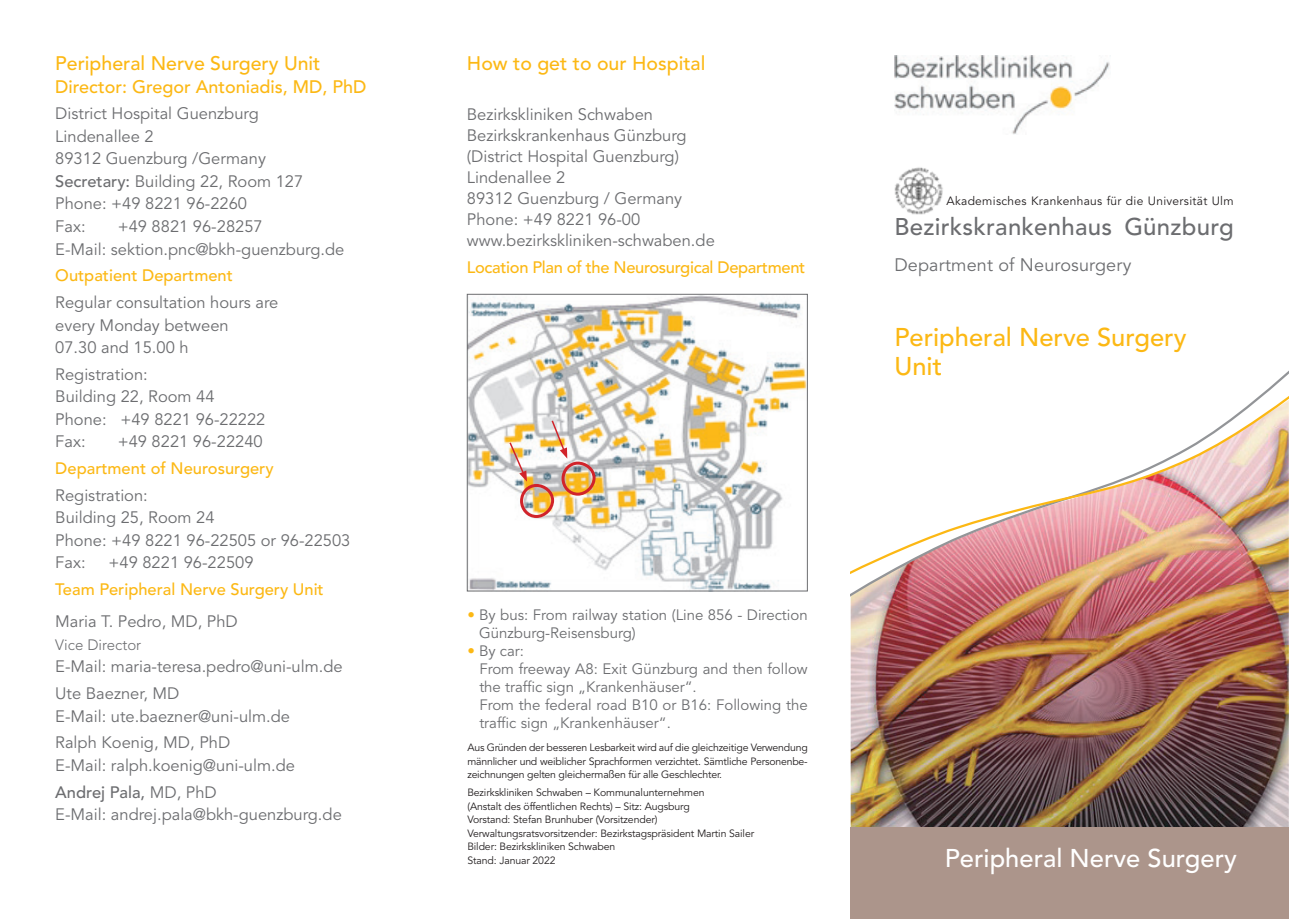
<style>
.page{position:relative;width:1289px;height:919px;background:#fff}
.page>*{position:absolute;margin:0;border:0;box-sizing:border-box;transform-origin:0 0}
.t1{font:500 25.5px/28.5px "Avenir LT Std";color:#fcb814}
.t2{font:500 25.5px "Avenir LT Std";color:#fff}
.t3{font:500 24px "Avenir LT Std";letter-spacing:.01em;color:#6c6d70}
.t4{font:500 19.5px "Avenir LT Std";color:#fcb814}
.t5{font:500 18px "Avenir LT Std";color:#fcb814}
.t6{font:18px "Avenir LT Std";letter-spacing:.01em;color:#6c6d70}
.t7{font:16.5px/22.5px "Avenir LT Std";color:#6c6d70}
.t8{font:500 16.5px "Avenir LT Std";color:#fcb814}
.t9{font:500 16.5px "Avenir LT Std";letter-spacing:-.02em;color:#fcb814}
.t10{font:15px/18px "Avenir LT Std";color:#6c6d70}
.t11{font:300 15px "Avenir LT Std";color:#6c6d70}
.t12{font:12px "Avenir LT Std";letter-spacing:.025em;color:#231f20}
.t13{font:10.5px/13.5px "Avenir LT Std";letter-spacing:-.01em;color:#231f20;text-align:justify}
.s1{font-weight:500}
.s2{color:#fcb814}
</style>
<div class="page">
<img style="left:850px;top:571px;width:438px;height:256px">
<img style="left:851px;top:371px;width:437px;height:237px">
<img style="left:851px;top:380px;width:437px;height:210px">
<div style="left:850px;top:827px;width:438px;height:91px;background:#ac958b"></div>
<img style="left:894px;top:167px;width:49px;height:48px">
<img style="left:894px;top:55px;width:216px;height:79px">
<img style="left:469px;top:296px;width:336px;height:293px">
<div style="left:467px;top:294px;width:340px;height:297px;border:1px solid #6c6d70"></div>
<div style="left:561px;top:461px;width:34px;height:34px;border:3px solid #d1232a;border-radius:50%"></div>
<svg style="left:550px;top:419px;width:17px;height:39px"></svg>
<div style="left:520px;top:484px;width:34px;height:34px;border:3px solid #d1232a;border-radius:50%"></div>
<svg style="left:508px;top:441px;width:19px;height:40px"></svg>
<p class="t4" style="left:55px;top:52px;width:267px">Peripheral Nerve Surgery Unit</p>
<p class="t5" style="left:55px;top:76px;width:313px">Director: Gregor Antoniadis, MD, PhD</p>
<p class="t7" style="left:55px;top:103px;width:249px">District Hospital Guenzburg<br>Lindenallee 2<br>89312 Guenzburg /Germany<br><span class="s1">Secretary:</span> Building 22, Room 127<br>Phone: +49 8221 96-2260<br>Fax:</p>
<p class="t7" style="left:55px;top:215px;width:290px;text-indent:62px">+49 8821 96-28257<br>E-Mail: sektion.pnc@bkh-guenzburg.de</p>
<p class="t8" style="left:55px;top:266px;width:179px">Outpatient Department</p>
<p class="t7" style="left:55px;top:291px;width:225px">Regular consultation hours are every Monday between<br>07.30 and 15.00 h</p>
<p class="t7" style="left:55px;top:363px;width:212px">Registration:<br>Building 22, Room 44<br>Phone: +49 8221 96-22222<br>Fax:</p>
<p class="t7" style="left:118px;top:431px;width:146px">+49 8221 96-22240</p>
<p class="t8" style="left:55px;top:459px;width:220px">Department of Neurosurgery</p>
<p class="t7" style="left:55px;top:484px;width:297px">Registration:<br>Building 25, Room 24<br>Phone: +49 8221 96-22505 or 96-22503<br>Fax:</p>
<p class="t7" style="left:108px;top:552px;width:146px">+49 8221 96-22509</p>
<p class="t8" style="left:55px;top:580px;width:270px">Team Peripheral Nerve Surgery Unit</p>
<p class="t7" style="left:55px;top:610px;width:184px">Maria T. Pedro, MD, PhD</p>
<p class="t11" style="left:55px;top:635px;width:87px">Vice Director</p>
<p class="t7" style="left:55px;top:653px;width:289px;line-height:26.7px">E-Mail: maria-teresa.pedro@uni-ulm.de<br>Ute Baezner, MD</p>
<p class="t7" style="left:55px;top:703px;width:236px;line-height:26.7px">E-Mail: ute.baezner@uni-ulm.de<br>Ralph Koenig, MD, PhD</p>
<p class="t7" style="left:55px;top:752px;width:241px;line-height:26.7px">E-Mail: ralph.koenig@uni-ulm.de<br><span class="s1">Andrej Pala,</span> MD, PhD</p>
<p class="t7" style="left:55px;top:803px;width:288px">E-Mail: andrej.pala@bkh-guenzburg.de</p>
<p class="t4" style="left:467px;top:52px;width:240px">How to get to our Hospital</p>
<p class="t7" style="left:467px;top:104px;width:249px;line-height:21px">Bezirkskliniken Schwaben<br>Bezirkskrankenhaus Günzburg (District Hospital Guenzburg)<br>Lindenallee 2<br>89312 Guenzburg / Germany<br>Phone: +49 8221 96-00 www.bezirkskliniken-schwaben.de</p>
<p class="t9" style="left:467px;top:257px;width:340px">Location Plan of the Neurosurgical Department</p>
<p class="t12" style="left:946px;top:194px;width:289px">Akademisches Krankenhaus für die Universität Ulm</p>
<h2 class="t3" style="left:894px;top:213px;width:341px">Bezirkskrankenhaus Günzburg</h2>
<p class="t6" style="left:894px;top:254px;width:238px">Department of Neurosurgery</p>
<h1 class="t1" style="left:894px;top:324px;width:293px">Peripheral Nerve Surgery<br>Unit</h1>
<p class="t10" style="left:479px;top:606px;width:330px;text-indent:-12px"><span class="s2">•</span> By bus: From railway station (Line 856 - Direction<br>Günzburg-Reisensburg)</p>
<p class="t10" style="left:479px;top:642px;width:330px;text-indent:-12px"><span class="s2">•</span> By car:<br>From freeway A8: Exit Günzburg and then follow the traffic sign „Krankenhäuser“.<br>From the federal road B10 or B16: Following the traffic sign „Krankenhäuser“.</p>
<p class="t13" style="left:467px;top:741px;width:342px">Aus Gründen der besseren Lesbarkeit wird auf die gleichzeitige Verwendung männlicher und weiblicher Sprachformen verzichtet. Sämtliche Personenbe&shy;zeichnungen gelten gleichermaßen für alle Geschlechter.</p>
<p class="t13" style="left:467px;top:786px;width:288px;text-align:left">Bezirkskliniken Schwaben – Kommunalunternehmen<br>(Anstalt des öffentlichen Rechts) – Sitz: Augsburg<br>Vorstand: Stefan Brunhuber (Vorsitzender)<br>Verwaltungsratsvorsitzender: Bezirkstagspräsident Martin Sailer Bilder: Bezirkskliniken Schwaben<br>Stand: Januar 2022</p>
<h1 class="t2" style="left:944px;top:843px;width:293px">Peripheral Nerve Surgery</h1>
</div>
